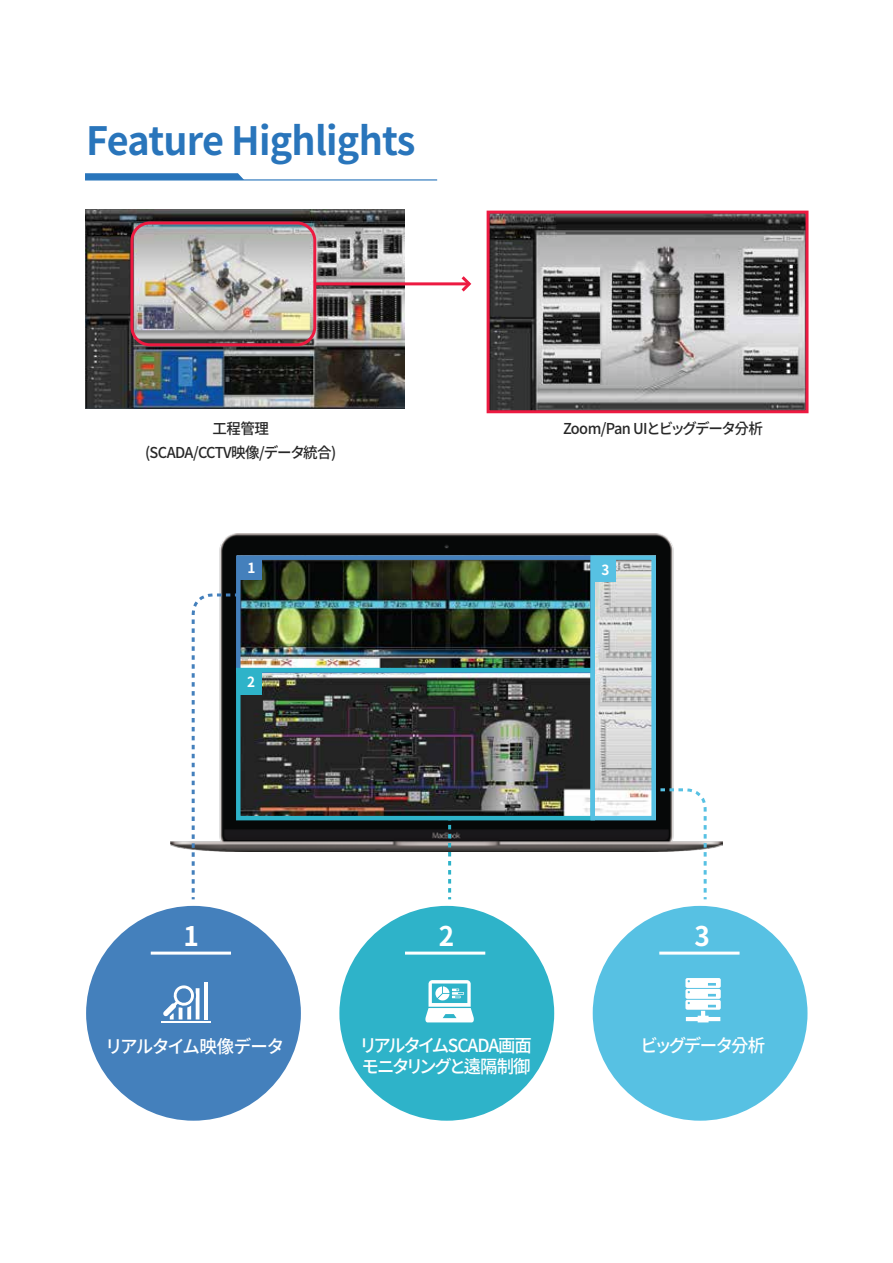
<style>
.page{position:relative;width:893px;height:1263px;background:#fff}
.page>*{position:absolute;margin:0;border:0;box-sizing:border-box;transform-origin:0 0}
.t1{font:700 39px "Noto Sans CJ Kkr";letter-spacing:-.02em;color:#2975bb}
.t2{font:700 27px "Noto Sans CJ Kkr";color:#fff}
.t3{font:500 18px/21px "Noto Sans CJ Kkr";letter-spacing:-.095em;color:#fff}
.t4{font:500 18px "Noto Sans CJ Kkr";letter-spacing:-.06em;color:#fff}
.t5{font:500 18px "Noto Sans CJ Kkr";letter-spacing:-.12em;color:#fff}
.t6{font:500 15px/24px "Noto Sans CJ Kkr";letter-spacing:-.05em;color:#282828;text-align:center}
.t7{font:500 15px "Noto Sans CJ Kkr";letter-spacing:-.08em;color:#282828}
.t8{font:700 13.95px "Noto Sans CJ Kkr";color:#fff}
</style>
<div class="page">
<img style="left:85px;top:209px;width:319px;height:200px">
<img style="left:491px;top:215px;width:313px;height:194px">
<img style="left:170px;top:533px;width:552px;height:318px">
<img style="left:241px;top:560px;width:410px;height:255px">
<div style="left:236px;top:555px;width:359px;height:118px;border:4px solid #4480bc"></div>
<div style="left:236px;top:668px;width:359px;height:152px;border:4px solid #2eb3c9"></div>
<div style="left:240px;top:558px;width:22px;height:22px;background:#4480bc"></div>
<div style="left:239px;top:672px;width:23px;height:22px;background:#2eb3c9"></div>
<div style="left:594px;top:560px;width:22px;height:22px;background:#57c1e3"></div>
<div style="left:590px;top:555px;width:66px;height:265px;border:4px solid #57c1e3"></div>
<div style="left:130px;top:221px;width:186px;height:125px;border:3px solid #ed1a41;border-radius:18px"></div>
<hr style="left:315px;top:282px;width:154px;height:3px;background:#ed1a41">
<svg style="left:458px;top:276px;width:14px;height:16px"></svg>
<div style="left:487px;top:211px;width:321px;height:202px;border:3px solid #ed1a41"></div>
<div style="left:86px;top:906px;width:215px;height:215px;background:#4480bc;border-radius:50%"></div>
<div style="left:339px;top:906px;width:215px;height:215px;background:#2eb3c9;border-radius:50%"></div>
<div style="left:593px;top:906px;width:214px;height:215px;background:#57c1e3;border-radius:50%"></div>
<hr style="left:161px;top:1021px;width:50px;height:1px;background:#fff">
<hr style="left:204px;top:982px;width:4px;height:37px;background:#fff">
<svg style="left:163px;top:985px;width:37px;height:34px"></svg>
<svg style="left:685px;top:978px;width:36px;height:44px"></svg>
<svg style="left:425px;top:980px;width:49px;height:42px"></svg>
<hr style="left:151px;top:951px;width:80px;height:3px;background:#fff">
<hr style="left:405px;top:951px;width:80px;height:3px;background:#fff">
<hr style="left:659px;top:951px;width:81px;height:3px;background:#fff">
<svg style="left:190px;top:592px;width:47px;height:307px"></svg>
<svg style="left:654px;top:787px;width:54px;height:112px"></svg>
<svg style="left:448px;top:818px;width:3px;height:81px"></svg>
<svg style="left:85px;top:173px;width:158px;height:6px"></svg>
<hr style="left:85px;top:179px;width:352px;height:1px;background:#2975bb">
<h1 class="t1" style="left:86px;top:118px;width:331px">Feature Highlights</h1>
<p class="t6" style="left:145px;top:417px;width:193px">工程管理<br>(SCADA/CCTV映像/データ統合)</p>
<p class="t7" style="left:563px;top:420px;width:201px">Zoom/Pan UIとビッグデータ分析</p>
<p class="t8" style="left:248px;top:560px;width:9px">1</p>
<p class="t8" style="left:247px;top:674px;width:9px">2</p>
<p class="t8" style="left:602px;top:562px;width:9px">3</p>
<h2 class="t2" style="left:183px;top:921px;width:17px">1</h2>
<h2 class="t2" style="left:439px;top:921px;width:17px">2</h2>
<h2 class="t2" style="left:694px;top:921px;width:17px">3</h2>
<p class="t4" style="left:105px;top:1036px;width:181px">リアルタイム映像データ</p>
<p class="t3" style="left:359px;top:1035px;width:174px">リアルタイムSCADA画面モニタリングと遠隔制御</p>
<p class="t5" style="left:640px;top:1035px;width:126px">ビッグデータ分析</p>
</div>
